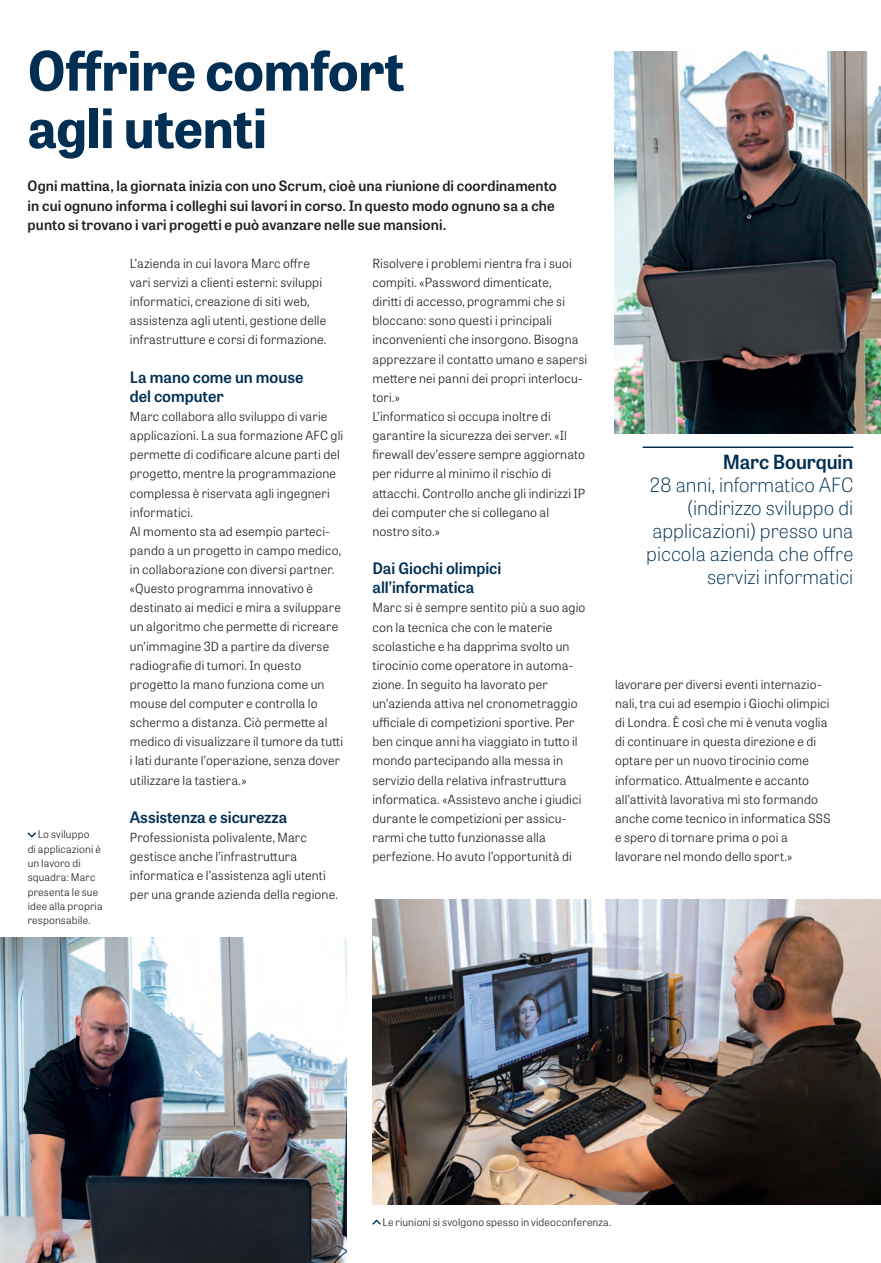
<style>
.page{position:relative;width:881px;height:1263px;background:#fff}
.page>*{position:absolute;margin:0;border:0;box-sizing:border-box;transform-origin:0 0}
.t1{font:700 54px/57.4px "Tablet Gothic";letter-spacing:-.005em;color:#002f53}
.t2{font:100 19.5px/22.8px "Tablet Gothic";color:#002f53;text-align:right}
.t3{font:600 19.5px "Tablet Gothic";letter-spacing:-.01em;color:#002f53}
.t4{font:600 15.75px/19.2px "Tablet Gothic";color:#002f53}
.t5{font:600 14.25px/19.2px "Tablet Gothic";letter-spacing:.01em;color:#231f20}
.t6{font:300 12.6px/19.2px "Tablet Gothic";letter-spacing:.015em;color:#231f20}
.t7{font:300 10.5px/14.4px "Tablet Gothic";letter-spacing:.015em;color:#231f20}
</style>
<div class="page">
<hr style="left:642px;top:446px;width:211px;height:2px;background:#002f53">
<svg style="left:372px;top:1220px;width:8px;height:4px"></svg>
<svg style="left:28px;top:832px;width:8px;height:5px"></svg>
<img style="left:0;top:938px;width:347px;height:325px">
<img style="left:372px;top:899px;width:508px;height:306px">
<img style="left:614px;top:51px;width:266px;height:383px">
<h1 class="t1" style="left:28px;top:40px;width:378px">Offrire comfort agli utenti</h1>
<p class="t5" style="left:28px;top:176px;width:530px">Ogni mattina, la giornata inizia con uno Scrum, cioè una riunione di coordinamento in cui ognuno informa i colleghi sui lavori in corso. In questo modo ognuno sa a che punto si trovano i vari progetti e può avanzare nelle sue mansioni.</p>
<p class="t7" style="left:28px;top:827px;width:76px;text-indent:10px">Lo sviluppo<br>di applicazioni è un lavoro di squadra: Marc presenta le sue idee alla propria responsabile.</p>
<p class="t6" style="left:130px;top:253px;width:198px">L’azienda in cui lavora Marc offre vari servizi a clienti esterni: sviluppi informatici, creazione di siti web, assistenza agli utenti, gestione delle infrastrutture e corsi di formazione.</p>
<p class="t4" style="left:130px;top:367px;width:175px">La mano come un mouse del computer</p>
<p class="t6" style="left:130px;top:406px;width:215px">Marc collabora allo sviluppo di varie applicazioni. La sua formazione AFC gli permette di codificare alcune parti del progetto, mentre la programmazione complessa è riservata agli ingegneri informatici.<br>Al momento sta ad esempio parteci&shy;pando a un progetto in campo medico, in collaborazione con diversi partner. «Questo programma innovativo è destinato ai medici e mira a sviluppare un algoritmo che permette di ricreare un’immagine 3D a partire da diverse radiografie di tumori. In questo progetto la mano funziona come un mouse del computer e controlla lo schermo a distanza. Ciò permette al medico di visualizzare il tumore da tutti i lati durante l’operazione, senza dover utilizzare la tastiera.»</p>
<p class="t4" style="left:130px;top:807px;width:159px">Assistenza e sicurezza</p>
<p class="t6" style="left:130px;top:827px;width:210px">Professionista polivalente, Marc gestisce anche l’infrastruttura informatica e l’assistenza agli utenti per una grande azienda della regione.</p>
<p class="t6" style="left:372px;top:253px;width:216px">Risolvere i problemi rientra fra i suoi compiti. «Password dimenticate,<br>diritti di accesso, programmi che si bloccano: sono questi i principali inconvenienti che insorgono. Bisogna apprezzare il contatto umano e sapersi mettere nei panni dei propri interlocu&shy;tori.»<br>L’informatico si occupa inoltre di garantire la sicurezza dei server. «Il firewall dev’essere sempre aggiornato per ridurre al minimo il rischio di attacchi. Controllo anche gli indirizzi IP dei computer che si collegano al nostro sito.»</p>
<p class="t4" style="left:372px;top:558px;width:130px">Dai Giochi olimpici all’informatica</p>
<p class="t6" style="left:372px;top:598px;width:214px">Marc si è sempre sentito più a suo agio con la tecnica che con le materie scolastiche e ha dapprima svolto un tirocinio come operatore in automa&shy;zione. In seguito ha lavorato per un’azienda attiva nel cronometraggio ufficiale di competizioni sportive. Per ben cinque anni ha viaggiato in tutto il mondo partecipando alla messa in servizio della relativa infrastruttura informatica. «Assistevo anche i giudici durante le competizioni per assicu&shy;rarmi che tutto funzionasse alla perfezione. Ho avuto l’opportunità di</p>
<h2 class="t3" style="left:722px;top:448px;width:132px">Marc Bourquin</h2>
<h2 class="t2" style="left:646px;top:473px;width:208px">28 anni, informatico AFC (indirizzo sviluppo di applicazioni) presso una piccola azienda che offre servizi informatici</h2>
<p class="t6" style="left:614px;top:674px;width:217px">lavorare per diversi eventi internazio&shy;nali, tra cui ad esempio i Giochi olimpici di Londra. È così che mi è venuta voglia di continuare in questa direzione e di optare per un nuovo tirocinio come informatico. Attualmente e accanto all’attività lavorativa mi sto formando anche come tecnico in informatica SSS e spero di tornare prima o poi a lavorare nel mondo dello sport.»</p>
<p class="t7" style="left:382px;top:1214px;width:230px">Le riunioni si svolgono spesso in videoconferenza.</p>
</div>
